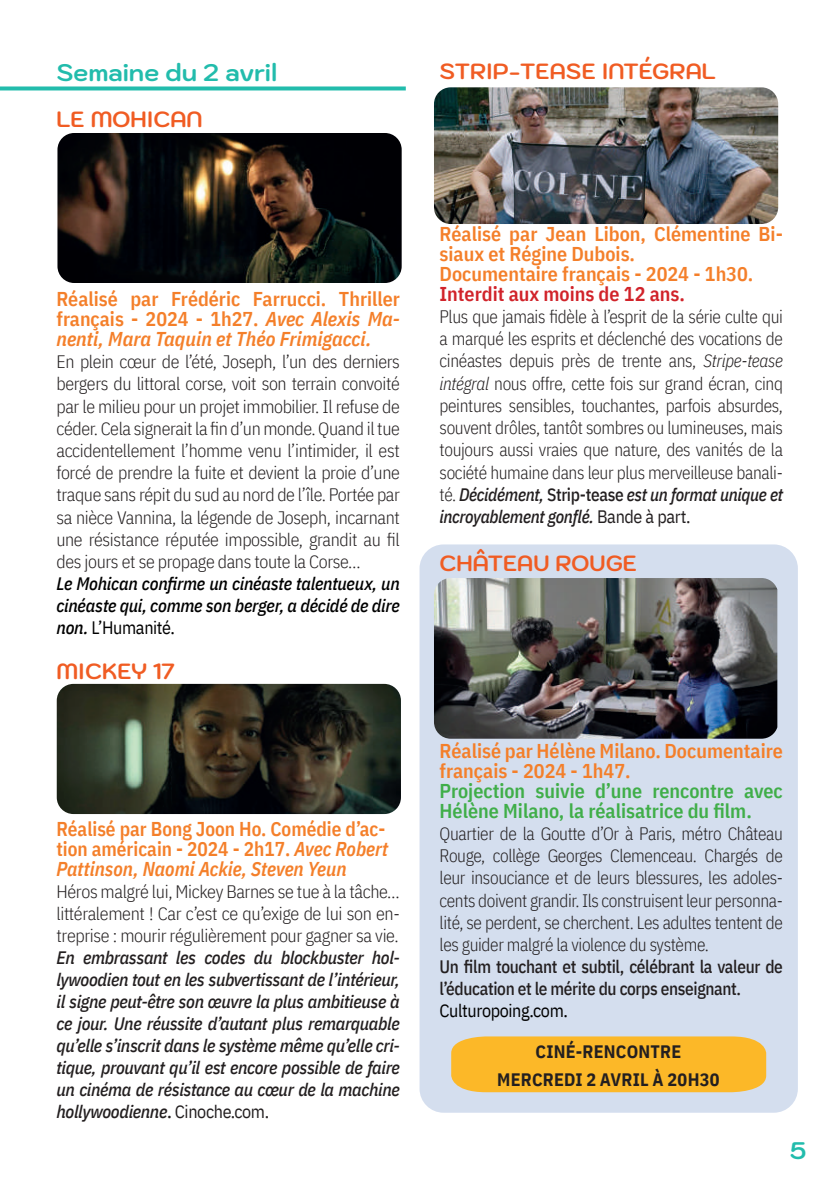
<style>
.page{position:relative;width:840px;height:1191px;background:#fff}
.page>*{position:absolute;margin:0;border:0;box-sizing:border-box;transform-origin:0 0}
.t1{font:700 24px "Kodchasan";letter-spacing:.01em;color:#22bcac}
.t2{font:700 22px "Kodchasan";color:#f05c23}
.t3{font:600 20px/20px "IBM Plex Sans Cond";color:#f47f2a}
.t4{font:600 20px/20px "IBM Plex Sans Cond";color:#f47f2a;scale:.96 1}
.t5{font:600 20px/20px "IBM Plex Sans Cond";color:#40ae49}
.t6{font:600 20px "IBM Plex Sans Cond";color:#d1232a}
.t7{font:300 18px/22.2px "IBM Plex Sans Cond";letter-spacing:-.02em;color:#231f20;text-align:justify;scale:.96 1}
.t8{font:300 18px/22.2px "IBM Plex Sans Cond";letter-spacing:-.02em;color:#231f20;text-align:justify}
.t9{font:italic 500 18px/22px "IBM Plex Sans Cond";letter-spacing:-.02em;color:#231f20;text-align:justify}
.t10{font:italic 500 18px/22px "IBM Plex Sans Cond";letter-spacing:-.015em;color:#000;text-align:justify}
.t11{font:500 18px/22px "IBM Plex Sans Cond";letter-spacing:-.02em;color:#231f20;scale:.96 1}
.t12{font:700 18px/27.4px "IBM Plex Sans Cond";letter-spacing:.01em;color:#231f20;text-align:center}
.t13{font:18px "IBM Plex Sans Cond";letter-spacing:-.02em;color:#000}
.s1{font-style:italic}
.s2{font-weight:400;font-style:normal}
.s3{font-style:normal}
.s4{font-weight:500;font-style:italic}
.s5{font-weight:500}
.s6{font-weight:400}
</style>
<div class="page">
<div style="left:419px;top:544px;width:378px;height:568px;background:#d4deee;border-radius:24px"></div>
<img style="left:57px;top:133px;width:344px;height:150px">
<img style="left:434px;top:578px;width:342px;height:160px">
<img style="left:434px;top:87px;width:343px;height:137px">
<svg style="left:0;top:86px;width:405px;height:4px;background:#3cc4b6"></svg>
<img style="left:57px;top:684px;width:344px;height:130px">
<div style="left:451px;top:1036px;width:314px;height:56px;background:#fcb828"></div>
<h1 class="t1" style="left:56px;top:59px;width:222px">Semaine du 2 avril</h1>
<p class="t2" style="left:56px;top:106px;width:148px">LE MOHICAN</p>
<p class="t3" style="left:56px;top:287px;width:344px;text-align:justify">Réalisé par Frédéric Farrucci. Thriller français - 2024 - 1h27. <span class="s1">Avec Alexis Ma&shy;nenti, Mara Taquin et Théo Frimigacci.</span></p>
<p class="t8" style="left:56px;top:349px;width:345px">En plein cœur de l’été, Joseph, l’un des derniers bergers du littoral corse, voit son terrain convoité par le milieu pour un projet immobilier. Il refuse de céder. Cela signerait la fin d’un monde. Quand il tue accidentellement l’homme venu l’intimider, il est forcé de prendre la fuite et devient la proie d’une traque sans répit du sud au nord de l’île. Portée par sa nièce Vannina, la légende de Joseph, incarnant une résistance réputée impossible, grandit au fil des jours et se propage dans toute la Corse…</p>
<p class="t10" style="left:56px;top:571px;width:344px">Le Mohican confirme un cinéaste talentueux, un cinéaste qui, comme son berger, a décidé de dire non. <span class="s2">L’Humanité.</span></p>
<p class="t2" style="left:56px;top:658px;width:120px">MICKEY 17</p>
<p class="t4" style="left:56px;top:817px;width:347px">Réalisé par Bong Joon Ho. Comédie d’ac&shy;tion américain - 2024 - 2h17. <span class="s1">Avec Robert<br>Pattinson, Naomi Ackie, Steven Yeun</span></p>
<p class="t8" style="left:56px;top:879px;width:345px">Héros malgré lui, Mickey Barnes se tue à la tâche… littéralement ! Car c’est ce qu’exige de lui son en&shy;treprise : mourir régulièrement pour gagner sa vie.</p>
<p class="t9" style="left:56px;top:945px;width:344px">En embrassant les codes du blockbuster hol&shy;lywoodien tout en les subvertissant de l’intérieur, il signe peut-être son œuvre la plus ambitieuse à ce jour. Une réussite d’autant plus remarquable qu’elle s’inscrit dans le système même qu’elle cri&shy;tique, prouvant qu’il est encore possible de faire un cinéma de résistance au cœur de la machine hollywoodienne<span class="s3">.</span> <span class="s2">Cinoche.com.</span></p>
<p class="t2" style="left:439px;top:59px;width:278px">STRIP-TEASE INTÉGRAL</p>
<p class="t3" style="left:439px;top:222px;width:344px">Réalisé par Jean Libon, Clémentine Bi&shy;siaux et Régine Dubois.<br>Documentaire français - 2024 - 1h30.</p>
<p class="t6" style="left:439px;top:278px;width:247px">Interdit aux moins de 12 ans.</p>
<p class="t7" style="left:439px;top:304px;width:359px">Plus que jamais fidèle à l’esprit de la série culte qui a marqué les esprits et déclenché des vocations de cinéastes depuis près de trente ans, <span class="s1">Stripe-tease intégral</span> nous offre, cette fois sur grand écran, cinq peintures sensibles, touchantes, parfois absurdes, souvent drôles, tantôt sombres ou lumineuses, mais toujours aussi vraies que nature, des vanités de la société humaine dans leur plus merveilleuse banali&shy;té. <span class="s4">Décidément,</span> <span class="s5">Strip-tease</span> <span class="s4">est un format unique et incroyablement gonflé.</span> <span class="s6">Bande à part.</span></p>
<p class="t2" style="left:439px;top:550px;width:199px">CHÂTEAU ROUGE</p>
<p class="t3" style="left:439px;top:739px;width:344px">Réalisé par Hélène Milano. Documentaire français - 2024 - 1h47.</p>
<p class="t5" style="left:439px;top:779px;width:344px">Projection suivie d’une rencontre avec<br>Hélène Milano, la réalisatrice du film.</p>
<p class="t7" style="left:439px;top:821px;width:359px">Quartier de la Goutte d’Or à Paris, métro Château Rouge, collège Georges Clemenceau. Chargés de leur insouciance et de leurs blessures, les adoles&shy;cents doivent grandir. Ils construisent leur personna&shy;lité, se perdent, se cherchent. Les adultes tentent de les guider malgré la violence du systè me.</p>
<p class="t11" style="left:439px;top:954px;width:359px">Un film touchant et subtil, célébrant la valeur de l’éducation et le mérite du corps enseignant.</p>
<p class="t13" style="left:439px;top:996px;width:130px">Culturopoing.com.</p>
<p class="t12" style="left:497px;top:1036px;width:224px">CINÉ-RENCONTRE<br>MERCREDI 2 AVRIL À 20H30</p>
<h1 class="t1" style="left:789px;top:1136px;width:18px">5</h1>
</div>
